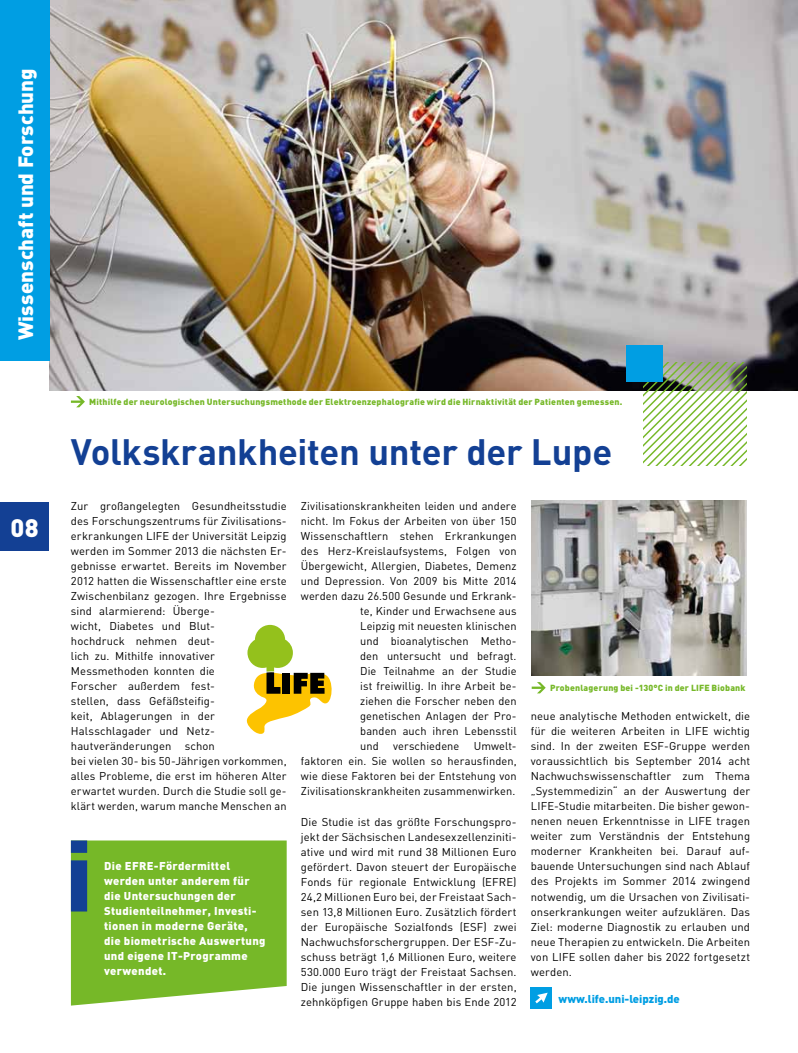
<style>
.page{position:relative;width:798px;height:1053px;background:#fff}
.page>*{position:absolute;margin:0;border:0;box-sizing:border-box;transform-origin:0 0}
.t1{font:700 36.25px "DIN";letter-spacing:-.01em;color:#134094}
.t2{font:900 25px "DIN";color:#fff}
.t3{font:900 20.5px "DIN";color:#fff}
.t4{font:11.25px/15px "DIN";letter-spacing:.01em;color:#000;text-align:justify}
.t5{font:900 11.25px/15px "DIN";color:#fff}
.t6{font:900 11.25px "DIN";color:#009ee3}
.t7{font:900 8.75px "DIN";color:#76b828}
</style>
<div class="page">
<img style="left:49px;top:0;width:748px;height:390px">
<div style="left:0;top:502px;width:49px;height:49px;background:#134094"></div>
<div style="left:0;top:0;width:50px;height:360px;background:#009ee3"></div>
<div style="left:71px;top:840px;width:215px;height:165px;background:#76b828"></div>
<svg style="left:71px;top:840px;width:16px;height:71px"></svg>
<img style="left:531px;top:500px;width:215px;height:175px">
<svg style="left:71px;top:396px;width:14px;height:11px"></svg>
<svg style="left:531px;top:682px;width:14px;height:11px"></svg>
<svg style="left:247px;top:625px;width:84px;height:108px"></svg>
<div style="left:298px;top:611px;width:55px;height:38px;background:#fff"></div>
<svg style="left:643px;top:363px;width:103px;height:102px"></svg>
<div style="left:626px;top:345px;width:36px;height:37px;background:#009ee3"></div>
<div style="left:530px;top:987px;width:22px;height:21px;background:#009ee3"></div>
<svg style="left:535px;top:992px;width:12px;height:11px"></svg>
<h3 class="t3" style="left:12px;top:340px;width:273px;rotate:-90deg">Wissenschaft und Forschung</h3>
<h2 class="t2" style="left:11px;top:511px;width:29px">08</h2>
<p class="t7" style="left:89px;top:396px;width:534px">Mithilfe der neurologischen Untersuchungsmethode der Elektroenzephalografie wird die Hirnaktivität der Patienten gemessen.</p>
<h1 class="t1" style="left:71px;top:428px;width:542px">Volkskrankheiten unter der Lupe</h1>
<p class="t4" style="left:71px;top:498px;width:217px;text-align:left">Zur großangelegten Gesundheitsstudie des Forschungszentrums für Zivilisations&shy;erkrankungen LIFE der Universität Leipzig werden im Sommer 2013 die nächsten Er&shy;gebnisse erwartet. Bereits im November 2012 hatten die Wissenschaftler eine erste Zwischenbilanz gezogen. Ihre Ergebnisse sind alarmierend: Überge-<br>wicht, Diabetes und Blut-<br>hochdruck nehmen deut-<br>lich zu. Mithilfe innovativer Messmethoden konnten die<br>Forscher außerdem fest-<br>stellen, dass Gefäßsteifig-<br>keit, Ablagerungen in der Halsschlagader und Netz&shy;hautveränderungen schon<br>bei vielen 30- bis 50-Jährigen vorkommen, alles Probleme, die erst im höheren Alter erwartet wurden. Durch die Studie soll ge&shy;klärt werden, warum manche Menschen an</p>
<p class="t4" style="left:301px;top:498px;width:217px">Zivilisationskrankheiten leiden und andere</p>
<p class="t4" style="left:301px;top:513px;width:217px">nicht. Im Fokus der Arbeiten von über 150</p>
<p class="t4" style="left:301px;top:528px;width:217px">Wissenschaftlern stehen Erkrankungen</p>
<p class="t4" style="left:301px;top:543px;width:217px">des Herz-Kreislaufsystems, Folgen von</p>
<p class="t4" style="left:301px;top:558px;width:217px">Übergewicht, Allergien, Diabetes, Demenz</p>
<p class="t4" style="left:301px;top:573px;width:217px">und Depression. Von 2009 bis Mitte 2014</p>
<p class="t4" style="left:301px;top:588px;width:217px">werden dazu 26.500 Gesunde und Erkrank-</p>
<p class="t4" style="left:360px;top:603px;width:158px">te, Kinder und Erwachsene aus</p>
<p class="t4" style="left:360px;top:618px;width:158px">Leipzig mit neuesten klinischen</p>
<p class="t4" style="left:360px;top:633px;width:158px">und bioanalytischen Metho-</p>
<p class="t4" style="left:360px;top:648px;width:158px">den untersucht und befragt.</p>
<p class="t4" style="left:360px;top:663px;width:158px">Die Teilnahme an der Studie</p>
<p class="t4" style="left:360px;top:678px;width:158px">ist freiwillig. In ihre Arbeit be-</p>
<p class="t4" style="left:360px;top:693px;width:158px">ziehen die Forscher neben den</p>
<p class="t4" style="left:360px;top:708px;width:158px">genetischen Anlagen der Pro-</p>
<p class="t4" style="left:360px;top:723px;width:158px">banden auch ihren Lebensstil</p>
<p class="t4" style="left:360px;top:738px;width:20px">und</p>
<p class="t4" style="left:393px;top:738px;width:68px">verschiedene</p>
<p class="t7" style="left:550px;top:682px;width:147px">Probenlagerung bei -130°C in der LIFE</p>
<p class="t7" style="left:711px;top:682px;width:35px">Biobank</p>
<p class="t4" style="left:530px;top:708px;width:221px">neue analytische Methoden entwickelt, die für die weiteren Arbeiten in LIFE wichtig sind. In der zweiten ESF-Gruppe werden voraussichtlich bis September 2014 acht Nachwuchswissenschaftler zum Thema „Systemmedizin“ an der Auswertung der LIFE-Studie mitarbeiten. Die bisher gewon&shy;nenen neuen Erkenntnisse in LIFE tragen weiter zum Verständnis der Entstehung moderner Krankheiten bei. Darauf auf&shy;bauende Untersuchungen sind nach Ablauf des Projekts im Sommer 2014 zwingend notwendig, um die Ursachen von Zivilisati&shy;onserkrankungen weiter aufzuklären. Das Ziel: moderne Diagnostik zu erlauben und neue Therapien zu entwickeln. Die Arbeiten von LIFE sollen daher bis 2022 fortgesetzt werden.</p>
<p class="t6" style="left:558px;top:991px;width:123px">www.life.uni-leipzig.de</p>
<p class="t4" style="left:301px;top:738px;width:217px;text-indent:173px">Umwelt&shy;faktoren ein. Sie wollen so herausfinden, wie diese Faktoren bei der Entstehung von Zivilisationskrankheiten zusammenwirken.</p>
<p class="t4" style="left:301px;top:813px;width:217px">Die Studie ist das größte Forschungspro&shy;jekt der Sächsischen Landesexzellenziniti&shy;ative und wird mit rund 38 Millionen Euro gefördert. Davon steuert der Europäische Fonds für regionale Entwicklung (EFRE)<br>24,2 Millionen Euro bei, der Freistaat Sach&shy;sen 13,8 Millionen Euro. Zusätzlich fördert der Europäische Sozialfonds (ESF) zwei Nachwuchsforschergruppen. Der ESF-Zu&shy;schuss beträgt 1,6 Millionen Euro, weitere 530.000 Euro trägt der Freistaat Sachsen.<br>Die jungen Wissenschaftler in der ersten, zehnköpfigen Gruppe haben bis Ende 2012</p>
<p class="t5" style="left:104px;top:858px;width:163px;text-indent:62px">ördermittel werden unter anderem für die Untersuchungen der<br>Studienteilnehmer, Investi&shy;tionen in moderne Geräte, die biometrische Auswertung und eigene IT-P</p>
<p class="t5" style="left:104px;top:858px;width:29px">Die EFRE-F</p>
<p class="t5" style="left:190px;top:948px;width:59px">rogramme</p>
<p class="t5" style="left:104px;top:963px;width:63px">verwendet.</p>
</div>
